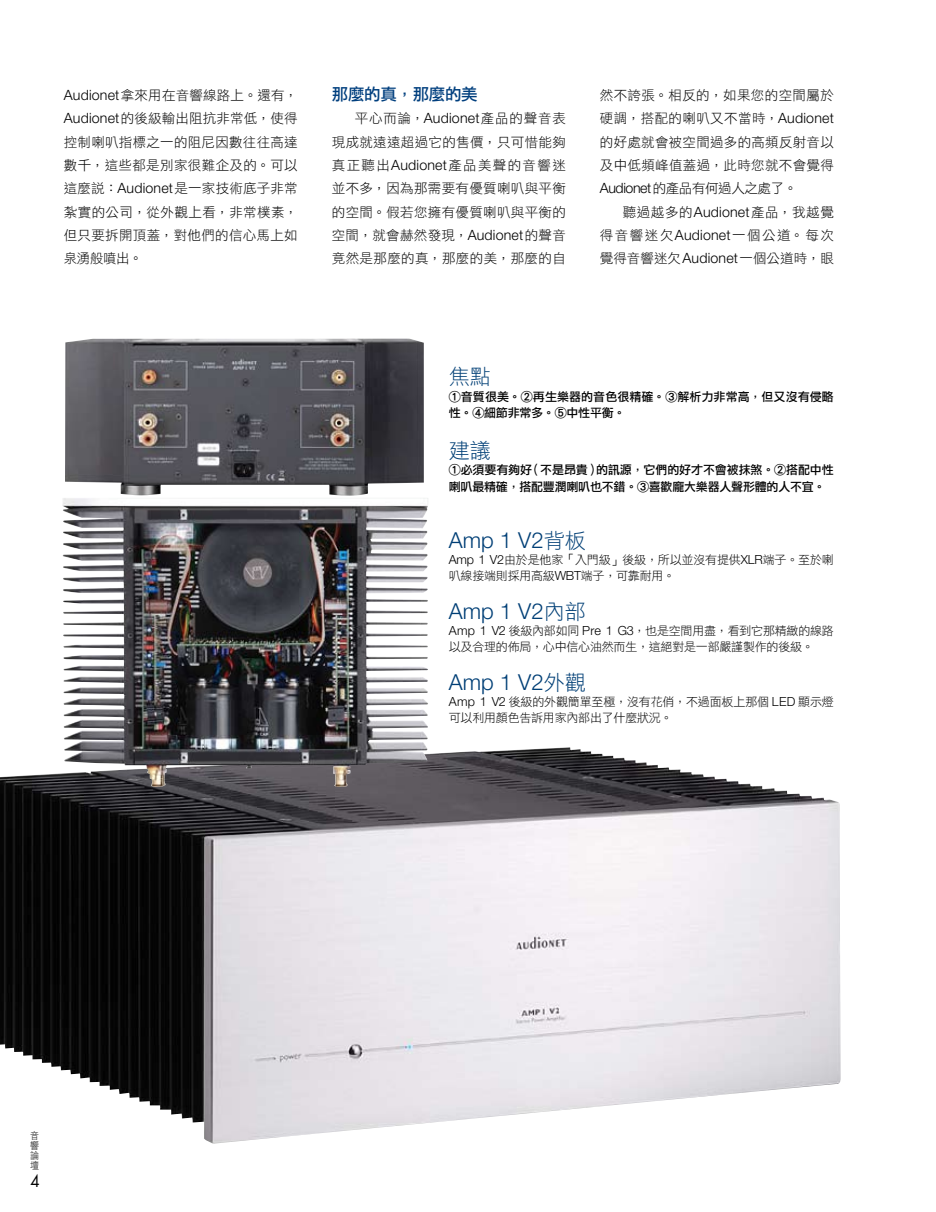
<style>
.page{position:relative;width:936px;height:1212px;background:#fff}
.page>*{position:absolute;margin:0;border:0;box-sizing:border-box;transform-origin:0 0}
.t1{font:300 22.05px "Helvetica Neue";color:#003f76}
.t2{font:21px "DF Li Hei Std W3";color:#003f76}
.t3{font:16.5px "DF Li Hei Std W5";letter-spacing:-.02em;color:#003f7e}
.t4{font:13.5px/23.4px "DF Li Hei Std W3";letter-spacing:.025em;color:#000;text-align:justify}
.t5{font:12px/15.8px "DF Li Hei Std W3";letter-spacing:-.02em;color:#000}
.t6{font:12px/16.5px "DF Li Hei Std W5";letter-spacing:-.01em;color:#000}
.t7{font:9.9px/10.2px "DF Li Hei Std W3";color:#000;text-align:justify;scale:.91 1}
.s1{font-family:"Helvetica Neue";font-weight:300;font-size:14.1px}
.s2{font-family:"DF Li Hei Std W3";font-weight:400;font-size:21px}
.s3{font-family:"Helvetica Neue";font-weight:300;font-size:12.6px}
</style>
<div class="page">
<img style="left:0;top:747px;width:840px;height:397px">
<img style="left:65px;top:338px;width:359px;height:158px">
<img style="left:62px;top:498px;width:366px;height:289px">
<p class="t4" style="left:64px;top:83px;width:235px"><span class="s1">Audionet</span>拿來用在音響線路上。還有，<span class="s1">Audionet</span>的後級輸出阻抗非常低，使得控制喇叭指標之一的阻尼因數往往高達數千，這些都是別家很難企及的。可以這麼說：<span class="s1">Audionet</span>是一家技術底子非常紮實的公司，從外觀上看，非常樸素，但只要拆開頂蓋，對他們的信心馬上如泉湧般噴出。</p>
<p class="t3" style="left:332px;top:85px;width:147px">那麼的真，那麼的美</p>
<p class="t4" style="left:332px;top:106px;width:235px;text-indent:23px">平心而論，<span class="s1">Audionet</span>產品的聲音表現成就遠遠超過它的售價，只可惜能夠真正聽出<span class="s1">Audionet</span>產品美聲的音響迷並不多，因為那需要有優質喇叭與平衡的空間。假若您擁有優質喇叭與平衡的空間，就會赫然發現，<span class="s1">Audionet</span>的聲音竟然是那麼的真，那麼的美，那麼的自</p>
<p class="t4" style="left:600px;top:83px;width:235px">然不誇張。相反的，如果您的空間屬於硬調，搭配的喇叭又不當時，<span class="s1">Audionet</span>的好處就會被空間過多的高頻反射音以及中低頻峰值蓋過，此時您就不會覺得<span class="s1">Audionet</span>的產品有何過人之處了。</p>
<p class="t4" style="left:600px;top:200px;width:235px;text-indent:23px">聽過越多的<span class="s1">Audionet</span>產品，我越覺得音響迷欠<span class="s1">Audionet</span>一個公道。每次覺得音響迷欠<span class="s1">Audionet</span>一個公道時，眼</p>
<h2 class="t2" style="left:449px;top:365px;width:43px">焦點</h2>
<p class="t6" style="left:449px;top:388px;width:386px">①音質很美。②再生樂器的音色很精確。③解析力非常高，但又沒有侵略性。④細節非常多。⑤中性平衡。</p>
<h2 class="t2" style="left:449px;top:439px;width:43px">建議</h2>
<p class="t6" style="left:449px;top:461px;width:386px">①必須要有夠好（不是昂貴）的訊源，它們的好才不會被抹煞。②搭配中性喇叭最精確，搭配豐潤喇叭也不錯。③喜歡龐大樂器人聲形體的人不宜。</p>
<h1 class="t1" style="left:449px;top:526px;width:138px">Amp 1 V2<span class="s2">背板</span></h1>
<p class="t5" style="left:449px;top:551px;width:386px"><span class="s3">Amp 1 V2</span>由於是他家「入門級」後級，所以並沒有提供<span class="s3">XLR</span>端子。至於喇叭線接端則採用高級<span class="s3">WBT</span>端子，可靠耐用。</p>
<h1 class="t1" style="left:449px;top:597px;width:138px">Amp 1 V2<span class="s2">內部</span></h1>
<p class="t5" style="left:449px;top:623px;width:386px"><span class="s3">Amp 1 V2</span> 後級內部如同 <span class="s3">Pre 1 G3</span>，也是空間用盡，看到它那精緻的線路以及合理的佈局，心中信心油然而生，這絕對是一部嚴謹製作的後級。</p>
<h1 class="t1" style="left:449px;top:669px;width:138px">Amp 1 V2<span class="s2">外觀</span></h1>
<p class="t5" style="left:449px;top:694px;width:386px"><span class="s3">Amp 1 V2</span> 後級的外觀簡單至極，沒有花俏，不過面板上那個 <span class="s3">LED</span> 顯示燈可以利用顏色告訴用家內部出了什麼狀況。</p>
<p class="t7" style="left:30px;top:1130px;width:11px">音響論壇</p>
</div>
